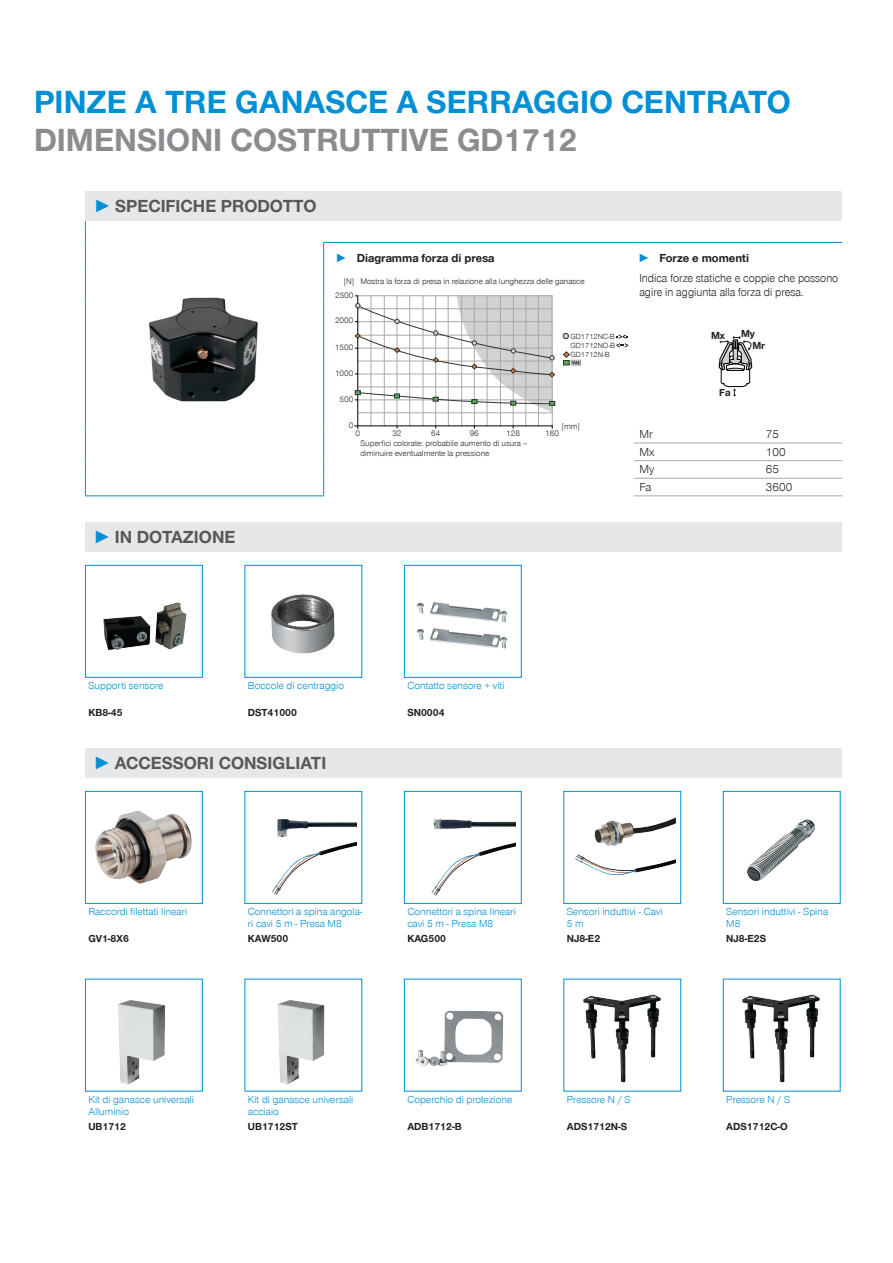
<style>
.page{position:relative;width:893px;height:1263px;background:#fff}
.page>*{position:absolute;margin:0;border:0;box-sizing:border-box;transform-origin:0 0}
.CB_AF_Headline_22_25{font:700 33px/37.5px "Zimmer Group Sans Global";color:#008fd5}
.t1{font:700 18px "Zimmer Group Sans Global";color:#57585a}
.CB_AF_Tabellentext_B{font:300 12px/13.5px "Zimmer Group Sans Global";color:#231f20;scale:.93 1}
.t2{font:700 12px "Zimmer Group Sans Global";color:#231f20}
.CB_AF_Tabellentext_B-2{font:300 12px "Zimmer Group Sans Global";color:#231f20}
.CB_AF_Text_7{font:300 10.5px/12px "Zimmer Group Sans Global";color:#008fd5}
.CB_AF_Text_7-2{font:700 10.5px "Zimmer Group Sans Global";color:#231f20}
.t3{font:700 10.5px/12.3px "Zimmer Group Sans";color:#231f20}
.t4{font:300 8.4px/10.1px "Zimmer Group Sans Global";color:#231f20}
.t5{font:300 8.4px "Zimmer Group Sans";color:#231f20}
.t6{font:300 7.65px/9px "Zimmer Group Sans";color:#231f20;text-align:justify}
.s1{color:#8a8c8f}
.s2{font-family:"Zimmer Group Sans";color:#008fd5}
.s3{color:#008fd5}
</style>
<div class="page">
<div style="left:85px;top:191px;width:757px;height:30px;background:#e6e7e9"></div>
<hr style="left:85px;top:495px;width:239px;height:1px;background:#008fd5">
<hr style="left:323px;top:242px;width:311px;height:1px;background:#008fd5">
<hr style="left:634px;top:242px;width:126px;height:1px;background:#008fd5">
<hr style="left:760px;top:242px;width:82px;height:1px;background:#008fd5">
<hr style="left:634px;top:443px;width:126px;height:1px;background:#a8a9ad">
<hr style="left:760px;top:443px;width:82px;height:1px;background:#a8a9ad">
<hr style="left:634px;top:460px;width:126px;height:1px;background:#a8a9ad">
<hr style="left:760px;top:460px;width:82px;height:1px;background:#a8a9ad">
<hr style="left:634px;top:478px;width:126px;height:1px;background:#a8a9ad">
<hr style="left:760px;top:478px;width:82px;height:1px;background:#a8a9ad">
<svg style="left:323px;top:243px;width:1px;height:27px"></svg>
<hr style="left:85px;top:270px;width:1px;height:32px;background:#008fd5">
<hr style="left:323px;top:270px;width:1px;height:32px;background:#008fd5">
<hr style="left:85px;top:302px;width:1px;height:123px;background:#008fd5">
<hr style="left:323px;top:302px;width:1px;height:123px;background:#008fd5">
<svg style="left:85px;top:425px;width:1px;height:70px"></svg>
<svg style="left:323px;top:425px;width:1px;height:70px"></svg>
<svg style="left:85px;top:221px;width:1px;height:49px"></svg>
<hr style="left:634px;top:495px;width:126px;height:1px;background:#a8a9ad">
<hr style="left:760px;top:495px;width:82px;height:1px;background:#a8a9ad">
<img style="left:149px;top:297px;width:109px;height:105px">
<hr style="left:552px;top:296px;width:1px;height:130px;background:#a8a9ad">
<hr style="left:358px;top:412px;width:194px;height:1px;background:#a8a9ad">
<hr style="left:371px;top:296px;width:1px;height:130px;background:#a8a9ad">
<hr style="left:384px;top:296px;width:1px;height:130px;background:#a8a9ad">
<hr style="left:397px;top:296px;width:1px;height:130px;background:#a8a9ad">
<hr style="left:423px;top:296px;width:1px;height:130px;background:#a8a9ad">
<hr style="left:435px;top:296px;width:1px;height:130px;background:#a8a9ad">
<hr style="left:448px;top:296px;width:1px;height:130px;background:#a8a9ad">
<hr style="left:474px;top:296px;width:1px;height:130px;background:#a8a9ad">
<hr style="left:487px;top:296px;width:1px;height:130px;background:#a8a9ad">
<hr style="left:500px;top:296px;width:1px;height:130px;background:#a8a9ad">
<hr style="left:526px;top:296px;width:1px;height:130px;background:#a8a9ad">
<hr style="left:538px;top:296px;width:1px;height:130px;background:#a8a9ad">
<hr style="left:409px;top:296px;width:1px;height:130px;background:#a8a9ad">
<hr style="left:461px;top:296px;width:1px;height:130px;background:#a8a9ad">
<hr style="left:513px;top:296px;width:1px;height:130px;background:#a8a9ad">
<hr style="left:355px;top:425px;width:197px;height:1px;background:#000">
<hr style="left:357px;top:296px;width:1px;height:132px;background:#000">
<svg style="left:354px;top:295px;width:202px;height:117px"></svg>
<svg style="left:563px;top:333px;width:6px;height:6px"></svg>
<svg style="left:563px;top:351px;width:18px;height:15px"></svg>
<svg style="left:616px;top:334px;width:12px;height:13px"></svg>
<svg style="left:718px;top:336px;width:34px;height:61px"></svg>
<div style="left:85px;top:522px;width:757px;height:29px;background:#e6e7e9"></div>
<svg style="left:85px;top:565px;width:118px;height:113px"></svg>
<svg style="left:244px;top:565px;width:119px;height:113px"></svg>
<svg style="left:404px;top:565px;width:118px;height:113px"></svg>
<div style="left:85px;top:748px;width:757px;height:29px;background:#e6e7e9"></div>
<svg style="left:85px;top:791px;width:118px;height:113px"></svg>
<svg style="left:244px;top:791px;width:119px;height:113px"></svg>
<svg style="left:404px;top:791px;width:118px;height:113px"></svg>
<svg style="left:563px;top:791px;width:118px;height:113px"></svg>
<svg style="left:722px;top:791px;width:119px;height:113px"></svg>
<svg style="left:85px;top:978px;width:118px;height:114px"></svg>
<svg style="left:244px;top:978px;width:119px;height:114px"></svg>
<svg style="left:404px;top:978px;width:118px;height:114px"></svg>
<svg style="left:563px;top:978px;width:118px;height:114px"></svg>
<svg style="left:722px;top:978px;width:119px;height:114px"></svg>
<p class="CB_AF_Headline_22_25" style="left:34px;top:83px;width:758px">PINZE A TRE GANASCE A SERRAGGIO CENTRATO<br><span class="s1">DIMENSIONI COSTRUTTIVE GD1712</span></p>
<p class="t1" style="left:94px;top:195px;width:224px"><span class="s2">►</span> SPECIFICHE PRODOTTO</p>
<p class="t1" style="left:94px;top:526px;width:143px"><span class="s2">►</span> IN DOTAZIONE</p>
<p class="t2" style="left:336px;top:250px;width:160px"><span class="s3">►</span> Diagramma forza di presa</p>
<p class="t2" style="left:638px;top:250px;width:112px"><span class="s2">►</span> Forze e momenti</p>
<p class="t4" style="left:344px;top:276px;width:12px">[N]</p>
<p class="CB_AF_Tabellentext_B" style="left:639px;top:271px;width:215px">Indica forze statiche e coppie che possono agire in aggiunta alla forza di presa.</p>
<p class="t4" style="left:360px;top:276px;width:226px">Mostra la forza di presa in relazione alla lunghezza delle ganasce</p>
<p class="t5" style="left:335px;top:290px;width:20px">2500</p>
<p class="t5" style="left:335px;top:315px;width:20px">2000</p>
<p class="t5" style="left:335px;top:342px;width:20px">1500</p>
<p class="t5" style="left:335px;top:368px;width:20px">1000</p>
<p class="t5" style="left:340px;top:394px;width:15px">500</p>
<p class="t5" style="left:349px;top:420px;width:6px">0</p>
<p class="t5" style="left:355px;top:428px;width:6px">0</p>
<p class="t6" style="left:570px;top:332px;width:46px">GD1712NC-B GD1712NO-B GD1712N-B</p>
<p class="t4" style="left:562px;top:421px;width:20px">[mm]</p>
<p class="t5" style="left:431px;top:428px;width:11px">64</p>
<p class="t5" style="left:470px;top:428px;width:11px">96</p>
<p class="t5" style="left:545px;top:428px;width:15px">160</p>
<p class="t5" style="left:392px;top:428px;width:11px">32</p>
<p class="t5" style="left:506px;top:428px;width:15px">128</p>
<p class="t4" style="left:360px;top:438px;width:169px">Superfici colorate: probabile aumento di usura – diminuire eventualmente la pressione</p>
<p class="t3" style="left:711px;top:329px;width:15px">Mx</p>
<p class="t3" style="left:752px;top:327px;width:14px;text-indent:-11px">My<br>Mr</p>
<p class="t3" style="left:719px;top:386px;width:13px">Fa</p>
<p class="CB_AF_Tabellentext_B-2" style="left:639px;top:427px;width:15px">Mr</p>
<p class="CB_AF_Tabellentext_B-2" style="left:766px;top:427px;width:15px">75</p>
<p class="CB_AF_Tabellentext_B-2" style="left:639px;top:445px;width:17px">Mx</p>
<p class="CB_AF_Tabellentext_B-2" style="left:766px;top:445px;width:21px">100</p>
<p class="CB_AF_Tabellentext_B-2" style="left:639px;top:462px;width:16px">My</p>
<p class="CB_AF_Tabellentext_B-2" style="left:766px;top:462px;width:15px">65</p>
<p class="CB_AF_Tabellentext_B-2" style="left:639px;top:480px;width:14px">Fa</p>
<p class="CB_AF_Tabellentext_B-2" style="left:766px;top:480px;width:28px">3600</p>
<p class="CB_AF_Text_7" style="left:88px;top:679px;width:77px">Supporti sensore</p>
<p class="CB_AF_Text_7" style="left:248px;top:679px;width:98px">Boccole di centraggio</p>
<p class="CB_AF_Text_7" style="left:407px;top:679px;width:99px">Contatto sensore + viti</p>
<p class="CB_AF_Text_7-2" style="left:88px;top:706px;width:36px">KB8-45</p>
<p class="CB_AF_Text_7-2" style="left:248px;top:706px;width:51px">DST41000</p>
<p class="CB_AF_Text_7-2" style="left:407px;top:706px;width:39px">SN0004</p>
<p class="t1" style="left:94px;top:752px;width:234px"><span class="s2">►</span> ACCESSORI CONSIGLIATI</p>
<p class="CB_AF_Text_7" style="left:88px;top:905px;width:100px">Raccordi filettati lineari</p>
<p class="CB_AF_Text_7" style="left:248px;top:905px;width:116px">Connettori a spina angola&shy;ri cavi 5 m - Presa M8</p>
<p class="CB_AF_Text_7" style="left:407px;top:905px;width:110px">Connettori a spina lineari cavi 5 m - Presa M8</p>
<p class="CB_AF_Text_7" style="left:567px;top:905px;width:97px">Sensori induttivi - Cavi<br>5 m</p>
<p class="CB_AF_Text_7" style="left:726px;top:905px;width:103px">Sensori induttivi - Spina<br>M8</p>
<p class="CB_AF_Text_7-2" style="left:88px;top:932px;width:42px">GV1-8X6</p>
<p class="CB_AF_Text_7-2" style="left:248px;top:932px;width:42px">KAW500</p>
<p class="CB_AF_Text_7-2" style="left:407px;top:932px;width:40px">KAG500</p>
<p class="CB_AF_Text_7-2" style="left:567px;top:932px;width:35px">NJ8-E2</p>
<p class="CB_AF_Text_7-2" style="left:726px;top:932px;width:41px">NJ8-E2S</p>
<p class="CB_AF_Text_7" style="left:88px;top:1093px;width:107px">Kit di ganasce universali<br>Alluminio</p>
<p class="CB_AF_Text_7" style="left:248px;top:1093px;width:107px">Kit di ganasce universali acciaio</p>
<p class="CB_AF_Text_7" style="left:407px;top:1093px;width:107px">Coperchio di protezione</p>
<p class="CB_AF_Text_7" style="left:567px;top:1093px;width:65px">Pressore N / S</p>
<p class="CB_AF_Text_7" style="left:726px;top:1093px;width:65px">Pressore N / S</p>
<p class="CB_AF_Text_7-2" style="left:88px;top:1120px;width:39px">UB1712</p>
<p class="CB_AF_Text_7-2" style="left:248px;top:1120px;width:52px">UB1712ST</p>
<p class="CB_AF_Text_7-2" style="left:407px;top:1120px;width:56px">ADB1712-B</p>
<p class="CB_AF_Text_7-2" style="left:567px;top:1120px;width:62px">ADS1712N-S</p>
<p class="CB_AF_Text_7-2" style="left:726px;top:1120px;width:63px">ADS1712C-O</p>
</div>
